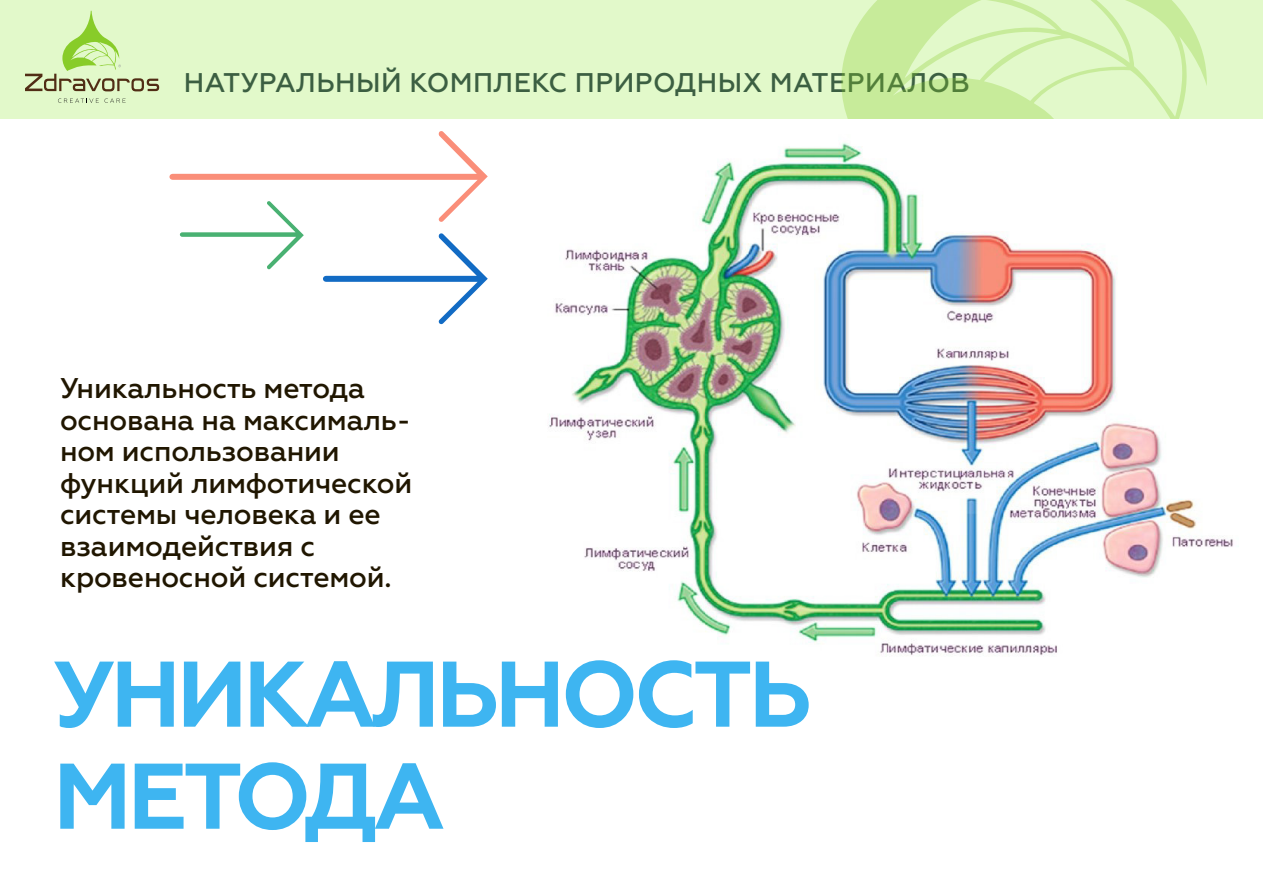
<style>
.page{position:relative;width:1263px;height:893px;background:#fff}
.page>*{position:absolute;margin:0;border:0;box-sizing:border-box;transform-origin:0 0}
.t1{font:700 93px/102px "Geometria";letter-spacing:-.045em;color:#3eb5f1}
.t2{font:500 28.5px/31.5px "Geometria";letter-spacing:-.01em;color:#201600}
.t3{font:500 27px "Geometria";letter-spacing:.015em;color:#3c5f42}
</style>
<div class="page">
<img style="left:548px;top:143px;width:685px;height:513px">
<div style="left:0;top:0;width:1263px;height:118px;background:#e2f9ca"></div>
<svg style="left:25px;top:11px;width:134px;height:80px"></svg>
<svg style="left:58px;top:98px;width:68px;height:5px"></svg>
<svg style="left:841px;top:0;width:366px;height:118px"></svg>
<svg style="left:169px;top:131px;width:319px;height:193px"></svg>
<p class="t3" style="left:184px;top:67px;width:788px">НАТУРАЛЬНЫЙ КОМПЛЕКС ПРИРОДНЫХ МАТЕРИАЛОВ</p>
<p class="t2" style="left:60px;top:373px;width:354px">Уникальность метода основана на максималь&shy;ном использовании функций лимфотической системы человека и ее взаимодействия с кровеносной системой.</p>
<h1 class="t1" style="left:53px;top:644px;width:760px">УНИКАЛЬНОСТЬ<br>МЕТОДА</h1>
</div>
